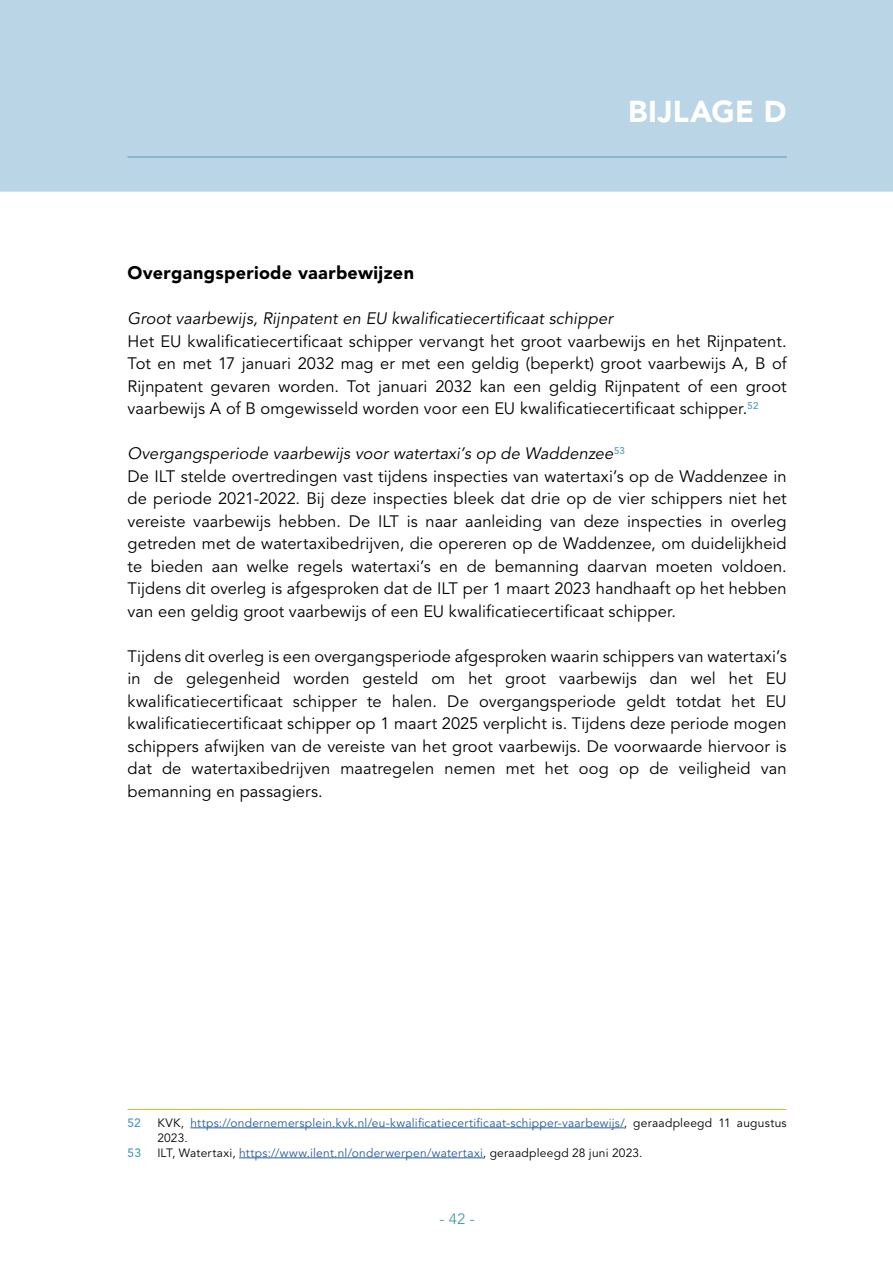
<style>
.page{position:relative;width:893px;height:1263px;background:#fff}
.page>*{position:absolute;margin:0;border:0;box-sizing:border-box;transform-origin:0 0}
.Hoofdstuk_kop_-nr{font:900 30px "Avenir LT Std";letter-spacing:.01em;color:#fff}
.Paragraaf_Kop_-nr_zo{font:900 18px "Avenir LT Std";letter-spacing:.015em;color:#000}
.Bodytekst{font:16.5px/22.5px "Avenir LT Std";letter-spacing:.005em;color:#000;text-align:justify}
.Sub-subparagraaf_Kop{font:italic 16.5px "Avenir LT Std";letter-spacing:.005em;color:#000}
.t1{font:15px "Avenir LT Std";color:#499abb}
.Voetnoot{font:12px/15px "Avenir LT Std";letter-spacing:.02em;color:#275b9b}
.Voetnoot-2{font:500 12px "Avenir LT Std";color:#499abb}
.s1{color:#000}
</style>
<div class="page">
<div style="left:0;top:0;width:893px;height:192px;background:#bad5e6"></div>
<hr style="left:128px;top:157px;width:659px;height:1px;background:#499abb">
<hr style="left:128px;top:1109px;width:659px;height:1px;background:#f9b122">
<hr style="left:190px;top:1127px;width:434px;height:1px;background:#275b9b">
<hr style="left:239px;top:1157px;width:244px;height:1px;background:#275b9b">
<p class="Hoofdstuk_kop_-nr" style="left:628px;top:93px;width:160px">BIJLAGE D</p>
<h3 class="Paragraaf_Kop_-nr_zo" style="left:128px;top:262px;width:288px">Overgangsperiode vaarbewijzen</h3>
<p class="Sub-subparagraaf_Kop" style="left:128px;top:309px;width:487px">Groot vaarbewijs, Rijnpatent en EU kwalificatiecertificaat schipper</p>
<p class="Bodytekst" style="left:128px;top:330px;width:661px">Het EU kwalificatiecertificaat schipper vervangt het groot vaarbewijs en het Rijnpatent.<br>Tot en met 17 januari 2032 mag er met een geldig (beperkt) groot vaarbewijs A, B of Rijnpatent gevaren worden. Tot januari 2032 kan een geldig Rijnpatent of een groot vaarbewijs A of B omgewisseld worden voor een EU kwalificatiecertificaat schipper.<sup>52</sup></p>
<p class="Sub-subparagraaf_Kop" style="left:128px;top:444px;width:499px">Overgangsperiode vaarbewijs voor watertaxi’s op de Waddenzee<sup>53</sup></p>
<p class="Bodytekst" style="left:128px;top:465px;width:661px">De ILT stelde overtredingen vast tijdens inspecties van watertaxi’s op de Waddenzee in de periode 2021-2022. Bij deze inspecties bleek dat drie op de vier schippers niet het vereiste vaarbewijs hebben. De ILT is naar aanleiding van deze inspecties in overleg getreden met de watertaxibedrijven, die opereren op de Waddenzee, om duidelijkheid te bieden aan welke regels watertaxi’s en de bemanning daarvan moeten voldoen.<br>Tijdens dit overleg is afgesproken dat de ILT per 1 maart 2023 handhaaft op het hebben van een geldig groot vaarbewijs of een EU kwalificatiecertificaat schipper.</p>
<p class="Bodytekst" style="left:128px;top:645px;width:661px">Tijdens dit overleg is een overgangsperiode afgesproken waarin schippers van watertaxi’s in de gelegenheid worden gesteld om het groot vaarbewijs dan wel het EU kwalificatiecertificaat schipper te halen. De overgangsperiode geldt totdat het EU kwalificatiecertificaat schipper op 1 maart 2025 verplicht is. Tijdens deze periode mogen schippers afwijken van de vereiste van het groot vaarbewijs. De voorwaarde hiervoor is dat de watertaxibedrijven maatregelen nemen met het oog op de veiligheid van bemanning en passagiers.</p>
<p class="Voetnoot-2" style="left:128px;top:1115px;width:15px">52</p>
<p class="Voetnoot" style="left:157px;top:1115px;width:631px"><span class="s1">KVK,</span> https://ondernemersplein.kvk.nl/eu-kwalificatiecertificaat-schipper-vaarbewijs/<span class="s1">, geraadpleegd 11 augustus<br>2023.</span></p>
<p class="Voetnoot-2" style="left:128px;top:1145px;width:15px">53</p>
<p class="Voetnoot" style="left:157px;top:1145px;width:487px"><span class="s1">ILT, Watertaxi,</span> https://www.ilent.nl/onderwerpen/watertaxi<span class="s1">, geraadpleegd 28 juni 2023.</span></p>
<p class="t1" style="left:439px;top:1210px;width:37px">- 42 -</p>
</div>
